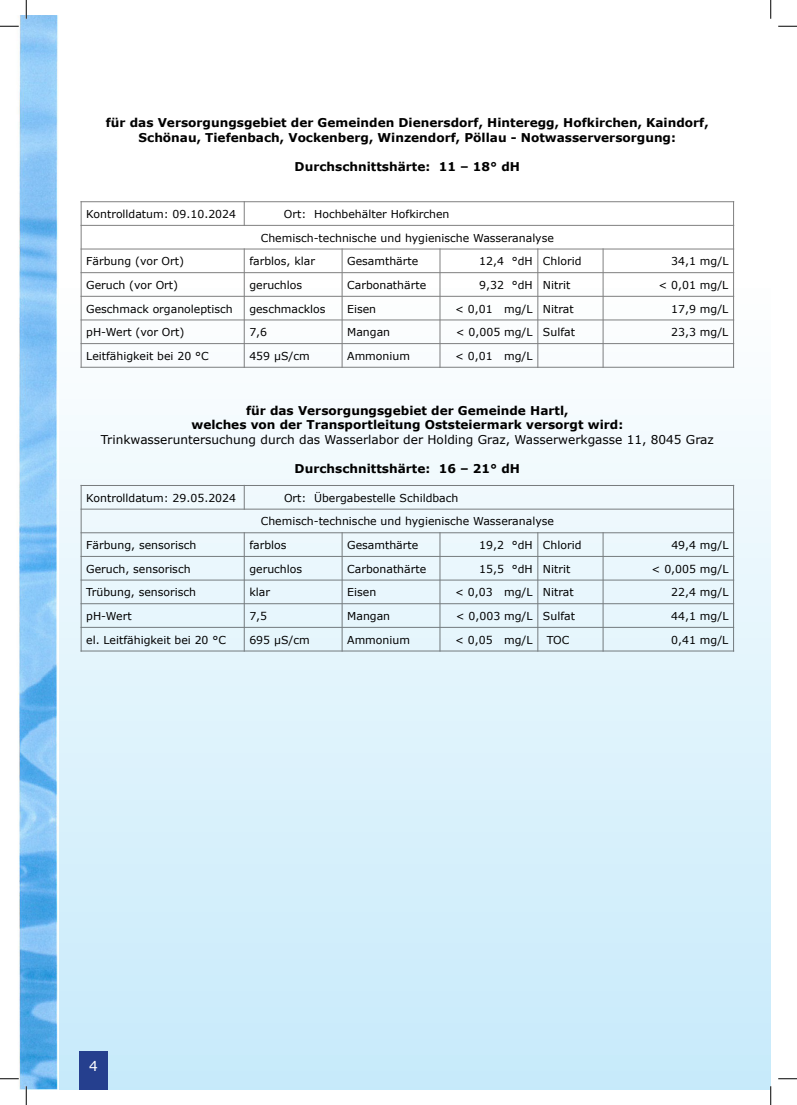
<style>
.page{position:relative;width:797px;height:1105px;background:#fff}
.page>*{position:absolute;margin:0;border:0;box-sizing:border-box;transform-origin:0 0}
.t1{font:13.75px "Verdana";color:#fff}
.t2{font:700 12.12px/14.5px "Verdana";color:#000;text-align:center}
.t3{font:12.12px "Verdana";color:#000}
.t4{font:10.88px/23.6px "Verdana";color:#000}
</style>
<div class="page">
<div style="left:58px;top:278px;width:712px;height:811px;background:linear-gradient(to bottom,#fefffe,#c6eafa)"></div>
<img style="left:16px;top:16px;width:42px;height:1073px">
<div style="left:79px;top:1051px;width:29px;height:38px;background:#253f8e"></div>
<div style="left:79px;top:81px;width:656px;height:970px;background:linear-gradient(to bottom,#fffffe,#cbecfa)"></div>
<svg style="left:244px;top:202px;width:1px;height:23px"></svg>
<hr style="left:244px;top:248px;width:1px;height:120px;background:#808080">
<hr style="left:342px;top:248px;width:1px;height:120px;background:#808080">
<hr style="left:439px;top:248px;width:1px;height:120px;background:#808080">
<hr style="left:537px;top:248px;width:1px;height:120px;background:#808080">
<hr style="left:602px;top:248px;width:1px;height:120px;background:#808080">
<hr style="left:81px;top:225px;width:653px;height:1px;background:#808080">
<hr style="left:81px;top:249px;width:653px;height:1px;background:#808080">
<hr style="left:81px;top:272px;width:653px;height:1px;background:#808080">
<hr style="left:81px;top:296px;width:653px;height:1px;background:#808080">
<hr style="left:81px;top:320px;width:653px;height:1px;background:#808080">
<hr style="left:81px;top:343px;width:653px;height:1px;background:#808080">
<hr style="left:81px;top:201px;width:1px;height:167px;background:#808080">
<hr style="left:733px;top:201px;width:1px;height:167px;background:#808080">
<hr style="left:81px;top:201px;width:653px;height:1px;background:#808080">
<hr style="left:81px;top:367px;width:653px;height:1px;background:#808080">
<svg style="left:244px;top:486px;width:1px;height:23px"></svg>
<hr style="left:244px;top:532px;width:1px;height:120px;background:#808080">
<hr style="left:342px;top:532px;width:1px;height:120px;background:#808080">
<hr style="left:439px;top:532px;width:1px;height:120px;background:#808080">
<hr style="left:537px;top:532px;width:1px;height:120px;background:#808080">
<hr style="left:602px;top:532px;width:1px;height:120px;background:#808080">
<hr style="left:81px;top:509px;width:653px;height:1px;background:#808080">
<hr style="left:81px;top:532px;width:653px;height:1px;background:#808080">
<hr style="left:81px;top:556px;width:653px;height:1px;background:#808080">
<hr style="left:81px;top:580px;width:653px;height:1px;background:#808080">
<hr style="left:81px;top:603px;width:653px;height:1px;background:#808080">
<hr style="left:81px;top:627px;width:653px;height:1px;background:#808080">
<hr style="left:81px;top:485px;width:1px;height:167px;background:#808080">
<hr style="left:733px;top:485px;width:1px;height:167px;background:#808080">
<hr style="left:81px;top:485px;width:653px;height:1px;background:#808080">
<hr style="left:81px;top:651px;width:653px;height:1px;background:#808080">
<svg style="left:0;top:25px;width:19px;height:2px"></svg>
<svg style="left:778px;top:25px;width:19px;height:2px"></svg>
<svg style="left:0;top:1078px;width:19px;height:1px"></svg>
<svg style="left:778px;top:1078px;width:19px;height:1px"></svg>
<svg style="left:25px;top:0;width:2px;height:19px"></svg>
<svg style="left:25px;top:1086px;width:2px;height:19px"></svg>
<svg style="left:770px;top:0;width:1px;height:19px"></svg>
<svg style="left:770px;top:1086px;width:1px;height:19px"></svg>
<p class="t2" style="left:106px;top:116px;width:604px">für das Versorgungsgebiet der Gemeinden Dienersdorf, Hinteregg, Hofkirchen, Kaindorf,<br>Schönau, Tiefenbach, Vockenberg, Winzendorf, Pöllau - Notwasserversorgung:</p>
<p class="t2" style="left:295px;top:159px;width:227px">Durchschnittshärte: 11 – 18° dH</p>
<p class="t4" style="left:86px;top:202px;width:151px">Kontrolldatum: 09.10.2024</p>
<p class="t4" style="left:261px;top:202px;width:295px;text-indent:23px">Ort: Hochbehälter Hofkirchen<br>Chemisch-technische und hygienische Wasseranalyse</p>
<p class="t4" style="left:86px;top:250px;width:99px">Färbung (vor Ort)</p>
<p class="t4" style="left:249px;top:250px;width:67px">farblos, klar</p>
<p class="t4" style="left:347px;top:250px;width:73px">Gesamthärte</p>
<p class="t4" style="left:479px;top:250px;width:104px">12,4 °dH Chlorid</p>
<p class="t4" style="left:671px;top:250px;width:59px">34,1 mg/L</p>
<p class="t4" style="left:86px;top:273px;width:93px">Geruch (vor Ort)</p>
<p class="t4" style="left:249px;top:273px;width:54px">geruchlos</p>
<p class="t4" style="left:347px;top:273px;width:80px">Carbonathärte</p>
<p class="t4" style="left:479px;top:273px;width:93px">9,32 °dH Nitrit</p>
<p class="t4" style="left:658px;top:273px;width:71px">&lt; 0,01 mg/L</p>
<p class="t4" style="left:86px;top:297px;width:148px">Geschmack organoleptisch</p>
<p class="t4" style="left:249px;top:297px;width:78px">geschmacklos</p>
<p class="t4" style="left:347px;top:297px;width:30px">Eisen</p>
<p class="t4" style="left:455px;top:297px;width:120px">&lt; 0,01 mg/L Nitrat</p>
<p class="t4" style="left:671px;top:297px;width:59px">17,9 mg/L</p>
<p class="t4" style="left:86px;top:321px;width:100px">pH-Wert (vor Ort)</p>
<p class="t4" style="left:249px;top:321px;width:19px">7,6</p>
<p class="t4" style="left:347px;top:321px;width:44px">Mangan</p>
<p class="t4" style="left:456px;top:321px;width:121px">&lt; 0,005 mg/L Sulfat</p>
<p class="t4" style="left:671px;top:321px;width:59px">23,3 mg/L</p>
<p class="t4" style="left:86px;top:344px;width:124px">Leitfähigkeit bei 20 °C</p>
<p class="t4" style="left:249px;top:344px;width:62px">459 µS/cm</p>
<p class="t4" style="left:347px;top:344px;width:64px">Ammonium</p>
<p class="t4" style="left:455px;top:344px;width:79px">&lt; 0,01 mg/L</p>
<p class="t2" style="left:191px;top:403px;width:433px">für das Versorgungsgebiet der Gemeinde Hartl,<br>welches von der Transportleitung Oststeiermark versorgt wird:</p>
<p class="t3" style="left:101px;top:432px;width:614px">Trinkwasseruntersuchung durch das Wasserlabor der Holding Graz, Wasserwerkgasse 11, 8045 Graz</p>
<p class="t2" style="left:295px;top:461px;width:227px">Durchschnittshärte: 16 – 21° dH</p>
<p class="t4" style="left:86px;top:486px;width:151px">Kontrolldatum: 29.05.2024</p>
<p class="t4" style="left:261px;top:486px;width:295px;text-indent:23px">Ort: Übergabestelle Schildbach<br>Chemisch-technische und hygienische Wasseranalyse</p>
<p class="t4" style="left:86px;top:533px;width:112px">Färbung, sensorisch</p>
<p class="t4" style="left:249px;top:533px;width:39px">farblos</p>
<p class="t4" style="left:347px;top:533px;width:73px">Gesamthärte</p>
<p class="t4" style="left:479px;top:533px;width:104px">19,2 °dH Chlorid</p>
<p class="t4" style="left:671px;top:533px;width:59px">49,4 mg/L</p>
<p class="t4" style="left:86px;top:557px;width:106px">Geruch, sensorisch</p>
<p class="t4" style="left:249px;top:557px;width:54px">geruchlos</p>
<p class="t4" style="left:347px;top:557px;width:80px">Carbonathärte</p>
<p class="t4" style="left:479px;top:557px;width:93px">15,5 °dH Nitrit</p>
<p class="t4" style="left:651px;top:557px;width:78px">&lt; 0,005 mg/L</p>
<p class="t4" style="left:86px;top:581px;width:111px">Trübung, sensorisch</p>
<p class="t4" style="left:249px;top:581px;width:22px">klar</p>
<p class="t4" style="left:347px;top:581px;width:30px">Eisen</p>
<p class="t4" style="left:455px;top:581px;width:120px">&lt; 0,03 mg/L Nitrat</p>
<p class="t4" style="left:671px;top:581px;width:59px">22,4 mg/L</p>
<p class="t4" style="left:86px;top:604px;width:47px">pH-Wert</p>
<p class="t4" style="left:249px;top:604px;width:19px">7,5</p>
<p class="t4" style="left:347px;top:604px;width:44px">Mangan</p>
<p class="t4" style="left:456px;top:604px;width:121px">&lt; 0,003 mg/L Sulfat</p>
<p class="t4" style="left:671px;top:604px;width:59px">44,1 mg/L</p>
<p class="t4" style="left:86px;top:628px;width:141px">el. Leitfähigkeit bei 20 °C</p>
<p class="t4" style="left:249px;top:628px;width:62px">695 µS/cm</p>
<p class="t4" style="left:347px;top:628px;width:64px">Ammonium</p>
<p class="t4" style="left:455px;top:628px;width:79px">&lt; 0,05 mg/L</p>
<p class="t4" style="left:547px;top:628px;width:24px">TOC</p>
<p class="t4" style="left:671px;top:628px;width:59px">0,41 mg/L</p>
<p class="t1" style="left:89px;top:1057px;width:10px">4</p>
</div>
